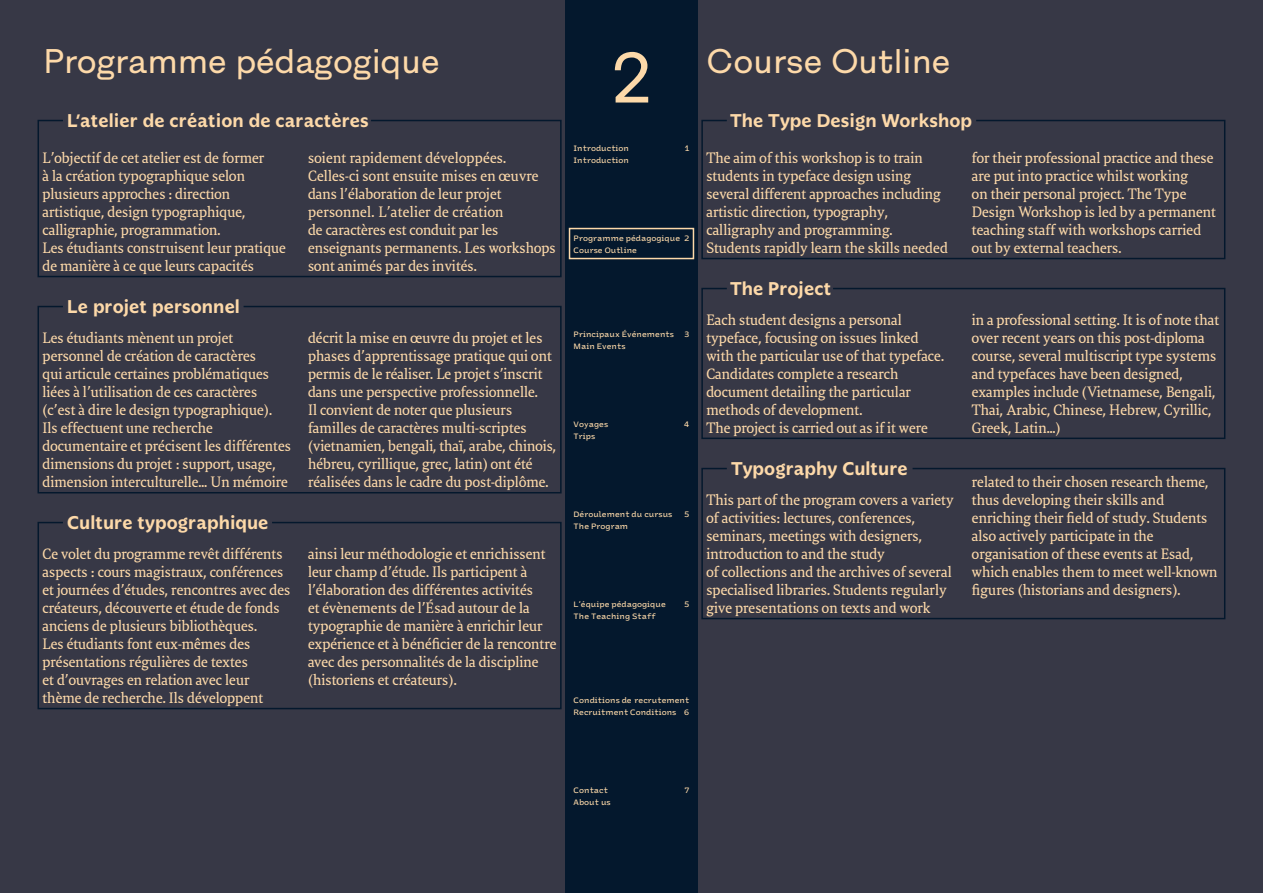
<style>
.page{position:relative;width:1263px;height:893px;background:#fff}
.page>*{position:absolute;margin:0;border:0;box-sizing:border-box;transform-origin:0 0}
.t1{font:75px "Welfare Grot";color:#fdd9a9}
.t2{font:36px "Welfare Grot";color:#fdd9a9}
.t3{font:700 18px "Safar";color:#fdd9a9}
.t4{font:15px/18px "Neel Serif";color:#fdd9a9}
.t5{font:9px/12px "Tiga Micro";color:#fdd9a9}
</style>
<div class="page">
<div style="left:0;top:0;width:565px;height:893px;background:#373846"></div>
<div style="left:698px;top:0;width:565px;height:893px;background:#373846"></div>
<div style="left:565px;top:0;width:133px;height:893px;background:#04182d"></div>
<svg style="left:37px;top:119px;width:525px;height:159px"></svg>
<svg style="left:701px;top:119px;width:525px;height:141px"></svg>
<svg style="left:701px;top:287px;width:525px;height:152px"></svg>
<svg style="left:701px;top:468px;width:525px;height:152px"></svg>
<svg style="left:37px;top:305px;width:525px;height:189px"></svg>
<svg style="left:37px;top:522px;width:525px;height:188px"></svg>
<div style="left:569px;top:228px;width:125px;height:31px;border:2px solid #fdd9a9"></div>
<h2 class="t2" style="left:43px;top:40px;width:398px">Programme pédagogique</h2>
<p class="t3" style="left:67px;top:110px;width:303px">L’atelier de création de caractères</p>
<p class="t4" style="left:43px;top:148px;width:245px">L’objectif de cet atelier est de former<br>à la création typographique selon plusieurs approches : direction artistique, design typographique, calligraphie, programmation.<br>Les étudiants construisent leur pratique de manière à ce que leurs capacités</p>
<p class="t4" style="left:308px;top:148px;width:249px">soient rapidement développées.<br>Celles-ci sont ensuite mises en œuvre dans l’élaboration de leur projet personnel. L’atelier de création<br>de caractères est conduit par les enseignants permanents. Les workshops sont animés par des invités.</p>
<p class="t3" style="left:67px;top:296px;width:174px">Le projet personnel</p>
<p class="t4" style="left:43px;top:328px;width:250px">Les étudiants mènent un projet personnel de création de caractères<br>qui articule certaines problématiques liées à l’utilisation de ces caractères (c’est à dire le design typographique).<br>Ils effectuent une recherche documentaire et précisent les différentes dimensions du projet : support, usage, dimension interculturelle… Un mémoire</p>
<p class="t4" style="left:308px;top:328px;width:250px">décrit la mise en œuvre du projet et les phases d’apprentissage pratique qui ont permis de le réaliser. Le projet s’inscrit dans une perspective professionnelle.<br>Il convient de noter que plusieurs familles de caractères multi-scriptes (vietnamien, bengali, thaï, arabe, chinois, hébreu, cyrillique, grec, latin) ont été réalisées dans le cadre du post-diplôme.</p>
<p class="t3" style="left:67px;top:512px;width:203px">Culture typographique</p>
<p class="t4" style="left:43px;top:544px;width:249px">Ce volet du programme revêt différents aspects : cours magistraux, conférences et journées d’études, rencontres avec des créateurs, découverte et étude de fonds anciens de plusieurs bibliothèques.<br>Les étudiants font eux-mêmes des présentations régulières de textes<br>et d’ouvrages en relation avec leur thème de recherche. Ils développent</p>
<p class="t4" style="left:308px;top:544px;width:250px">ainsi leur méthodologie et enrichissent leur champ d’étude. Ils participent à l’élaboration des différentes activités<br>et évènements de l’Ésad autour de la typographie de manière à enrichir leur expérience et à bénéficier de la rencontre avec des personnalités de la discipline (historiens et créateurs).</p>
<h1 class="t1" style="left:609px;top:34px;width:46px">2</h1>
<p class="t5" style="left:574px;top:141px;width:57px">Introduction</p>
<p class="t5" style="left:685px;top:141px;width:6px">1</p>
<p class="t5" style="left:574px;top:153px;width:57px">Introduction</p>
<p class="t5" style="left:574px;top:231px;width:117px">Programme pédagogique 2<br>Course Outline</p>
<p class="t5" style="left:574px;top:327px;width:117px">Principaux Événements 3</p>
<p class="t5" style="left:574px;top:339px;width:54px">Main Events</p>
<p class="t5" style="left:574px;top:417px;width:36px">Voyages</p>
<p class="t5" style="left:684px;top:417px;width:7px">4</p>
<p class="t5" style="left:574px;top:429px;width:23px">Trips</p>
<p class="t5" style="left:574px;top:507px;width:100px">Déroulement du cursus</p>
<p class="t5" style="left:684px;top:507px;width:6px">5</p>
<p class="t5" style="left:574px;top:519px;width:56px">The Program</p>
<p class="t5" style="left:574px;top:597px;width:94px">L’équipe pédagogique</p>
<p class="t5" style="left:684px;top:597px;width:6px">5</p>
<p class="t5" style="left:574px;top:609px;width:83px">The Teaching Staff</p>
<h2 class="t2" style="left:706px;top:40px;width:245px">Course Outline</h2>
<p class="t3" style="left:730px;top:110px;width:244px">The Type Design Workshop</p>
<p class="t4" style="left:706px;top:148px;width:243px">The aim of this workshop is to train students in typeface design using several different approaches including artistic direction, typography, calligraphy and programming.<br>Students rapidly learn the skills needed</p>
<p class="t4" style="left:972px;top:148px;width:246px">for their professional practice and these are put into practice whilst working<br>on their personal project. The Type Design Workshop is led by a permanent teaching staff with workshops carried out by external teachers.</p>
<p class="t3" style="left:730px;top:278px;width:103px">The Project</p>
<p class="t4" style="left:706px;top:310px;width:239px">Each student designs a personal typeface, focusing on issues linked with the particular use of that typeface.<br>Candidates complete a research document detailing the particular methods of development.<br>The project is carried out as if it were</p>
<p class="t4" style="left:972px;top:310px;width:249px">in a professional setting. It is of note that over recent years on this post-diploma course, several multiscript type systems and typefaces have been designed, examples include (Vietnamese, Bengali, Thai, Arabic, Chinese, Hebrew, Cyrillic, Greek, Latin…)</p>
<p class="t3" style="left:731px;top:458px;width:178px">Typography Culture</p>
<p class="t4" style="left:706px;top:490px;width:249px">This part of the program covers a variety of activities: lectures, conferences, seminars, meetings with designers, introduction to and the study<br>of collections and the archives of several specialised libraries. Students regularly give presentations on texts and work</p>
<p class="t4" style="left:972px;top:472px;width:247px">related to their chosen research theme, thus developing their skills and enriching their field of study. Students also actively participate in the organisation of these events at Esad, which enables them to meet well-known figures (historians and designers).</p>
<p class="t5" style="left:574px;top:693px;width:117px">Conditions de recrutement<br>Recruitment Conditions 6</p>
<p class="t5" style="left:574px;top:783px;width:36px">Contact</p>
<p class="t5" style="left:684px;top:783px;width:7px">7</p>
<p class="t5" style="left:574px;top:795px;width:39px">About us</p>
</div>
